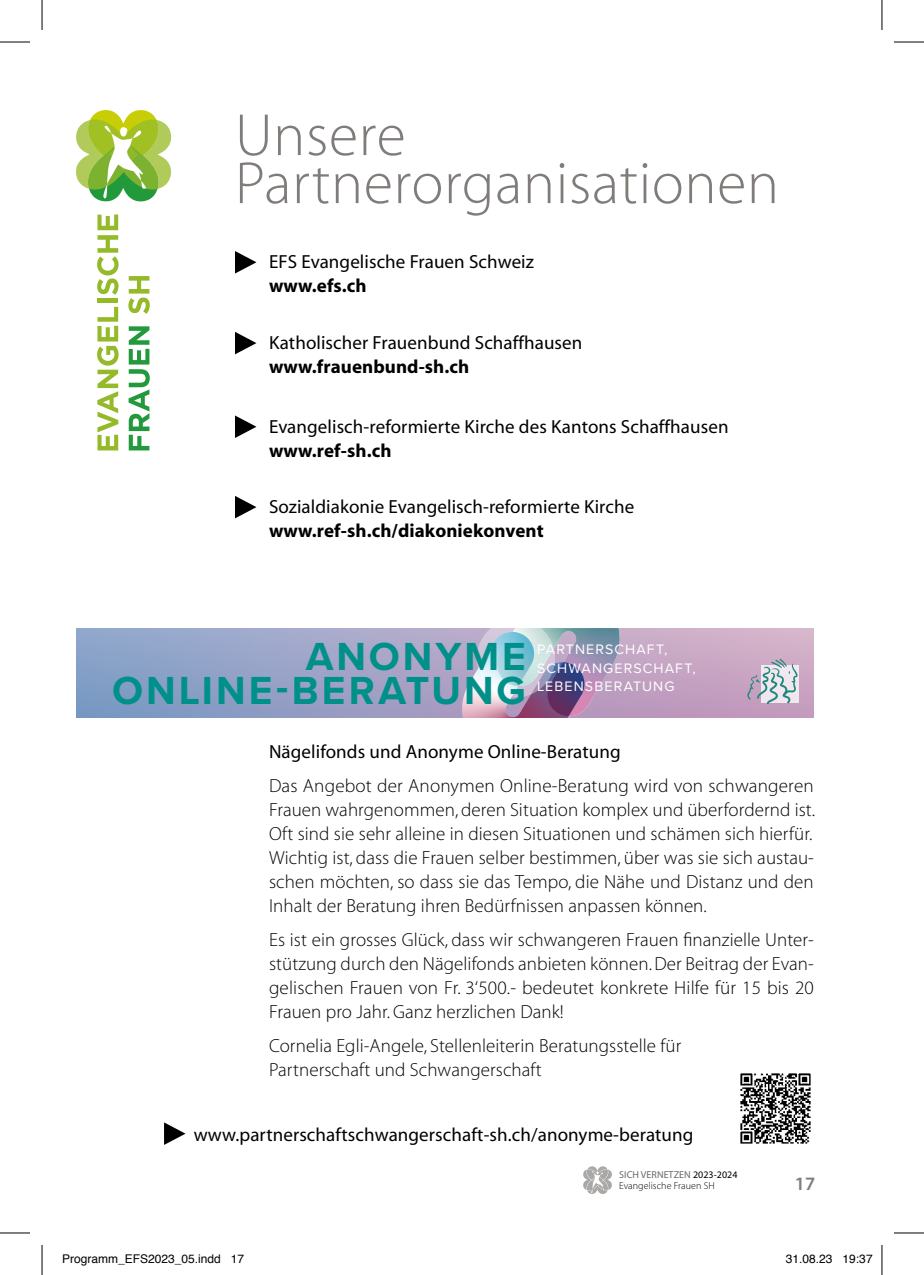
<style>
.page{position:relative;width:924px;height:1275px;background:#fff}
.page>*{position:absolute;margin:0;border:0;box-sizing:border-box;transform-origin:0 0}
.t1{font:60px/48px "Myriad MM 215 600";letter-spacing:.01em;color:#807c7a}
.t2{font:700 40.6px/33.4px "Proxima Nova";letter-spacing:.07em;color:#00908a;text-align:right}
.t3{font:19px/24px "Myriad MM 215 600";letter-spacing:.005em;color:#000}
.t4{font:19px "Myriad MM 400 600";letter-spacing:.005em;color:#000}
.t5{font:19px "Myriad MM 700 600";letter-spacing:.005em;color:#000}
.t6{font:19px "Myriad MM 565 600";color:#807c7a}
.t7{font:14.2px/18.2px "Proxima Nova";letter-spacing:.08em;color:#fff}
.t8{font:12px "Helvetica";color:#000}
.t9{font:10px "Myriad MM 400 600";letter-spacing:.005em;color:#6b6764}
.t10{font:10px "Myriad MM 215 600";letter-spacing:.005em;color:#000}
.s1{color:#000}
</style>
<div class="page">
<svg style="left:583px;top:1166px;width:28px;height:28px"></svg>
<svg style="left:235px;top:251px;width:21px;height:22px"></svg>
<svg style="left:235px;top:332px;width:21px;height:22px"></svg>
<svg style="left:235px;top:415px;width:21px;height:23px"></svg>
<svg style="left:235px;top:496px;width:21px;height:22px"></svg>
<svg style="left:76px;top:110px;width:95px;height:92px"></svg>
<svg style="left:97px;top:307px;width:21px;height:143px"></svg>
<hr style="left:97px;top:299px;width:21px;height:4px;background:#94ba29">
<svg style="left:97px;top:214px;width:21px;height:81px"></svg>
<svg style="left:128px;top:326px;width:22px;height:124px"></svg>
<svg style="left:128px;top:276px;width:22px;height:38px"></svg>
<svg style="left:76px;top:628px;width:737px;height:90px;background:#a6a3c5"></svg>
<svg style="left:455px;top:628px;width:171px;height:90px;background:#a8a2bd"></svg>
<svg style="left:797px;top:665px;width:1px;height:37px"></svg>
<svg style="left:747px;top:659px;width:50px;height:45px;background:#bcbeca"></svg>
<img style="left:740px;top:1073px;width:71px;height:71px">
<svg style="left:164px;top:1122px;width:21px;height:23px"></svg>
<hr style="left:0;top:42px;width:30px;height:1px;background:#000">
<hr style="left:893px;top:42px;width:30px;height:1px;background:#000">
<hr style="left:0;top:1232px;width:30px;height:1px;background:#000">
<hr style="left:893px;top:1232px;width:30px;height:1px;background:#000">
<hr style="left:42px;top:0;width:1px;height:30px;background:#000">
<hr style="left:42px;top:1245px;width:1px;height:30px;background:#000">
<hr style="left:881px;top:0;width:1px;height:30px;background:#000">
<hr style="left:881px;top:1245px;width:1px;height:30px;background:#000">
<h1 class="t1" style="left:235px;top:114px;width:545px">Unsere<br>Partnerorganisationen</h1>
<p class="t4" style="left:269px;top:252px;width:266px">EFS Evangelische Frauen Schweiz</p>
<p class="t5" style="left:269px;top:276px;width:99px">www.efs.ch</p>
<p class="t4" style="left:269px;top:333px;width:315px">Katholischer Frauenbund Schaffhausen</p>
<p class="t5" style="left:269px;top:357px;width:202px">www.frauenbund-sh.ch</p>
<p class="t4" style="left:269px;top:417px;width:461px">Evangelisch-reformierte Kirche des Kantons Schaffhausen</p>
<p class="t5" style="left:269px;top:441px;width:124px">www.ref-sh.ch</p>
<p class="t4" style="left:269px;top:497px;width:366px">Sozialdiakonie Evangelisch-reformierte Kirche</p>
<p class="t5" style="left:269px;top:521px;width:276px">www.ref-sh.ch/diakoniekonvent</p>
<h2 class="t2" style="left:112px;top:639px;width:415px">ANONYME<br>ONLINE-BERATUNG</h2>
<p class="t7" style="left:537px;top:640px;width:160px">PARTNERSCHAFT,<br>SCHWANGERSCHAFT,<br>LEBENSBERATUNG</p>
<p class="t4" style="left:269px;top:742px;width:353px">Nägelifonds und Anonyme Online-Beratung</p>
<p class="t3" style="left:269px;top:774px;width:548px">Das Angebot der Anonymen Online-Beratung wird von schwangeren Frauen wahrgenommen, deren Situation komplex und überfordernd ist.<br>Oft sind sie sehr alleine in diesen Situationen und schämen sich hierfür.<br>Wichtig ist, dass die Frauen selber bestimmen, über was sie sich austau&shy;schen möchten, so dass sie das Tempo, die Nähe und Distanz und den Inhalt der Beratung ihren Bedürfnissen anpassen können.</p>
<p class="t3" style="left:269px;top:928px;width:546px;text-align:justify">Es ist ein grosses Glück, dass wir schwangeren Frauen finanzielle Unter&shy;stützung durch den Nägelifonds anbieten können. Der Beitrag der Evan&shy;gelischen Frauen von Fr. 3‘500.- bedeutet konkrete Hilfe für 15 bis 20<br>Frauen pro Jahr. Ganz herzlichen Dank!</p>
<p class="t3" style="left:269px;top:1034px;width:413px">Cornelia Egli-Angele, Stellenleiterin Beratungsstelle für<br>Partnerschaft und Schwangerschaft</p>
<p class="t4" style="left:194px;top:1125px;width:501px">www.partnerschaftschwangerschaft-sh.ch/anonyme-beratung</p>
<p class="t9" style="left:619px;top:1170px;width:120px">SICH VERNETZEN <span class="s1">2023-2024</span></p>
<p class="t10" style="left:619px;top:1181px;width:97px">Evangelische Frauen SH</p>
<p class="t6" style="left:794px;top:1174px;width:21px">17</p>
<p class="t8" style="left:62px;top:1249px;width:184px">Programm_EFS2023_05.indd 17</p>
<p class="t8" style="left:785px;top:1249px;width:88px">31.08.23 19:37</p>
</div>
